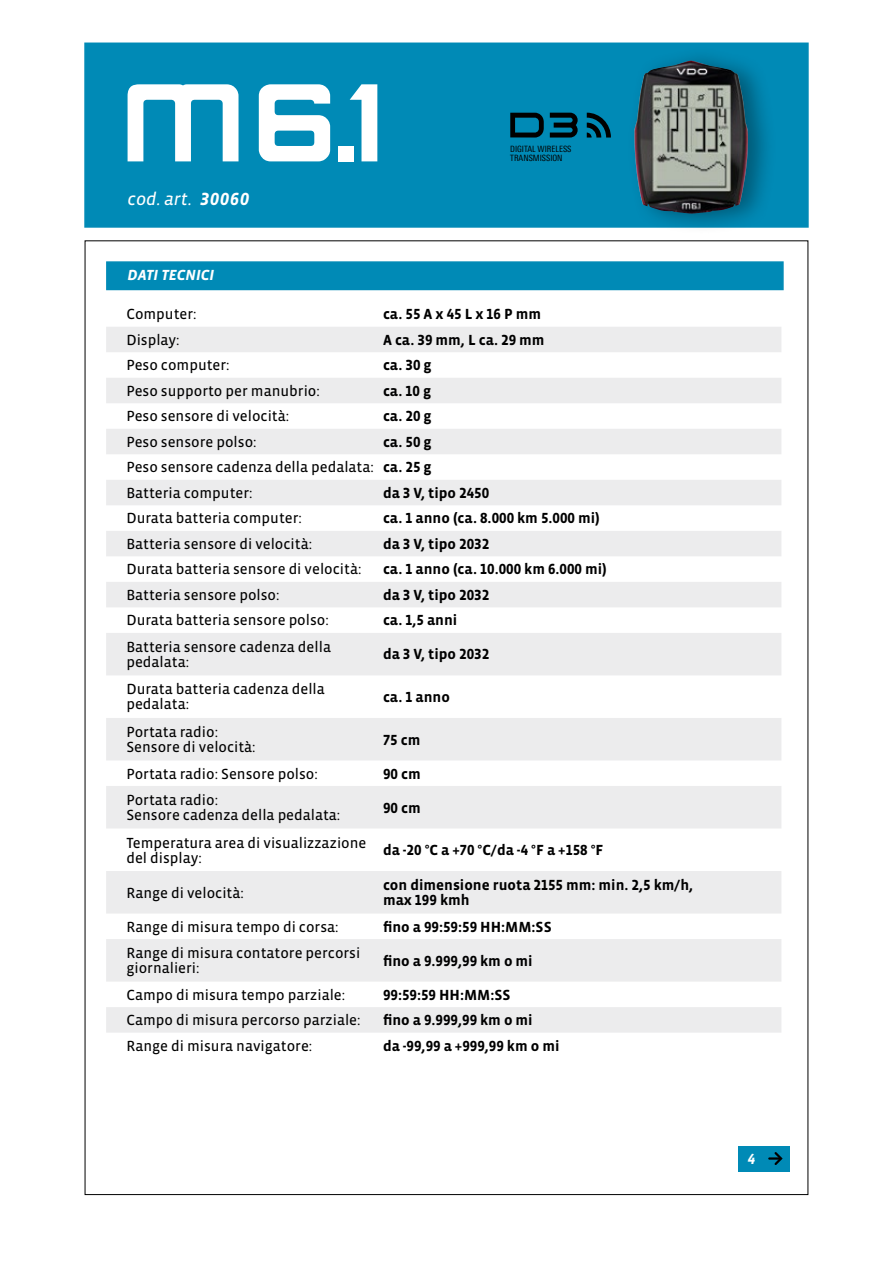
<style>
.page{position:relative;width:893px;height:1263px;background:#fff}
.page>*{position:absolute;margin:0;border:0;box-sizing:border-box;transform-origin:0 0}
.t1{font:italic 18px "Vista Sans OT";color:#fff}
.t2{font:15px/15px "Vista Sans OT";color:#000}
.t3{font:700 15px/15px "Vista Sans OT";color:#000}
.t4{font:italic 700 15px "Vista Sans OT";color:#fff}
.t5{font:condensed 8.7px/8.7px "LT Univers";color:#000}
.s1{font-weight:700}
</style>
<div class="page">
<div style="left:106px;top:261px;width:678px;height:29px;background:#008ab6;border:2px solid #008ab6"></div>
<div style="left:84px;top:43px;width:725px;height:185px;background:#008ab6;border:2px solid #008ab6"></div>
<svg style="left:510px;top:113px;width:34px;height:25px"></svg>
<svg style="left:550px;top:113px;width:28px;height:25px"></svg>
<svg style="left:587px;top:113px;width:24px;height:25px"></svg>
<div style="left:738px;top:1146px;width:51px;height:25px;background:#008ab6"></div>
<svg style="left:769px;top:1152px;width:14px;height:13px"></svg>
<svg style="left:128px;top:84px;width:110px;height:77px"></svg>
<svg style="left:259px;top:84px;width:71px;height:77px"></svg>
<div style="left:338px;top:146px;width:16px;height:15px;background:#fff"></div>
<svg style="left:350px;top:84px;width:27px;height:77px"></svg>
<div style="left:627px;top:46px;width:150px;height:189px;background:#000;opacity:.35"></div>
<img style="left:634px;top:61px;width:114px;height:153px">
<svg style="left:106px;top:327px;width:675px;height:706px;fill:#ececed"></svg>
<p class="t1" style="left:128px;top:189px;width:123px">cod. art. <span class="s1">30060</span></p>
<p class="t4" style="left:128px;top:268px;width:88px">DATI TECNICI</p>
<p class="t5" style="left:510px;top:145px;width:63px">DIGITAL WIRELESS<br>TRANSMISSION</p>
<p class="t2" style="left:126px;top:307px;width:72px">Computer:</p>
<p class="t3" style="left:383px;top:307px;width:160px">ca. 55 A x 45 L x 16 P mm</p>
<p class="t2" style="left:126px;top:332px;width:55px">Display:</p>
<p class="t3" style="left:383px;top:332px;width:163px">A ca. 39 mm, L ca. 29 mm</p>
<p class="t2" style="left:126px;top:358px;width:105px">Peso computer:</p>
<p class="t3" style="left:383px;top:358px;width:50px">ca. 30 g</p>
<p class="t2" style="left:126px;top:383px;width:195px">Peso supporto per manubrio:</p>
<p class="t3" style="left:383px;top:383px;width:50px">ca. 10 g</p>
<p class="t2" style="left:126px;top:409px;width:164px">Peso sensore di velocità:</p>
<p class="t3" style="left:383px;top:409px;width:50px">ca. 20 g</p>
<p class="t2" style="left:126px;top:434px;width:132px">Peso sensore polso:</p>
<p class="t2" style="left:126px;top:429px;width:307px;line-height:25.5px;text-align:justify;text-indent:257px"><span class="s1">ca. 50 g </span>Peso sensore cadenza della pedalata: <span class="s1">ca. 25 g </span>Batteria computer:</p>
<p class="t3" style="left:383px;top:486px;width:108px">da 3 V, tipo 2450</p>
<p class="t2" style="left:126px;top:511px;width:177px">Durata batteria computer:</p>
<p class="t3" style="left:383px;top:511px;width:218px">ca. 1 anno (ca. 8.000 km 5.000 mi)</p>
<p class="t2" style="left:126px;top:537px;width:187px">Batteria sensore di velocità:</p>
<p class="t3" style="left:383px;top:537px;width:108px">da 3 V, tipo 2032</p>
<p class="t2" style="left:126px;top:562px;width:236px">Durata batteria sensore di velocità:</p>
<p class="t3" style="left:383px;top:562px;width:225px">ca. 1 anno (ca. 10.000 km 6.000 mi)</p>
<p class="t2" style="left:126px;top:588px;width:155px">Batteria sensore polso:</p>
<p class="t3" style="left:383px;top:588px;width:108px">da 3 V, tipo 2032</p>
<p class="t2" style="left:126px;top:613px;width:204px">Durata batteria sensore polso:</p>
<p class="t3" style="left:383px;top:613px;width:76px">ca. 1,5 anni</p>
<p class="t2" style="left:126px;top:640px;width:206px">Batteria sensore cadenza della pedalata:</p>
<p class="t3" style="left:383px;top:647px;width:108px">da 3 V, tipo 2032</p>
<p class="t2" style="left:126px;top:682px;width:200px">Durata batteria cadenza della pedalata:</p>
<p class="t3" style="left:383px;top:690px;width:68px">ca. 1 anno</p>
<p class="t2" style="left:126px;top:725px;width:131px">Portata radio:<br>Sensore di velocità:</p>
<p class="t3" style="left:383px;top:732px;width:39px">75 cm</p>
<p class="t2" style="left:126px;top:766px;width:193px">Portata radio: Sensore polso:</p>
<p class="t3" style="left:383px;top:766px;width:39px">90 cm</p>
<p class="t2" style="left:126px;top:793px;width:215px">Portata radio:<br>Sensore cadenza della pedalata:</p>
<p class="t3" style="left:383px;top:800px;width:39px">90 cm</p>
<p class="t2" style="left:126px;top:835px;width:241px">Temperatura area di visualizzazione del display:</p>
<p class="t3" style="left:383px;top:843px;width:222px">da -20 °C a +70 °C/da -4 °F a +158 °F</p>
<p class="t2" style="left:126px;top:885px;width:119px">Range di velocità:</p>
<p class="t3" style="left:383px;top:878px;width:312px">con dimensione ruota 2155 mm: min. 2,5 km/h, max 199 kmh</p>
<p class="t2" style="left:126px;top:919px;width:214px">Range di misura tempo di corsa:</p>
<p class="t3" style="left:383px;top:919px;width:170px">fino a 99:59:59 HH:MM:SS</p>
<p class="t2" style="left:126px;top:946px;width:235px">Range di misura contatore percorsi giornalieri:</p>
<p class="t3" style="left:383px;top:953px;width:151px">fino a 9.999,99 km o mi</p>
<p class="t2" style="left:126px;top:987px;width:220px">Campo di misura tempo parziale:</p>
<p class="t3" style="left:383px;top:987px;width:129px">99:59:59 HH:MM:SS</p>
<p class="t2" style="left:126px;top:1013px;width:236px">Campo di misura percorso parziale:</p>
<p class="t3" style="left:383px;top:1013px;width:151px">fino a 9.999,99 km o mi</p>
<p class="t2" style="left:126px;top:1038px;width:187px">Range di misura navigatore:</p>
<p class="t3" style="left:383px;top:1038px;width:178px">da -99,99 a +999,99 km o mi</p>
<p class="t4" style="left:748px;top:1151px;width:9px">4</p>
</div>
